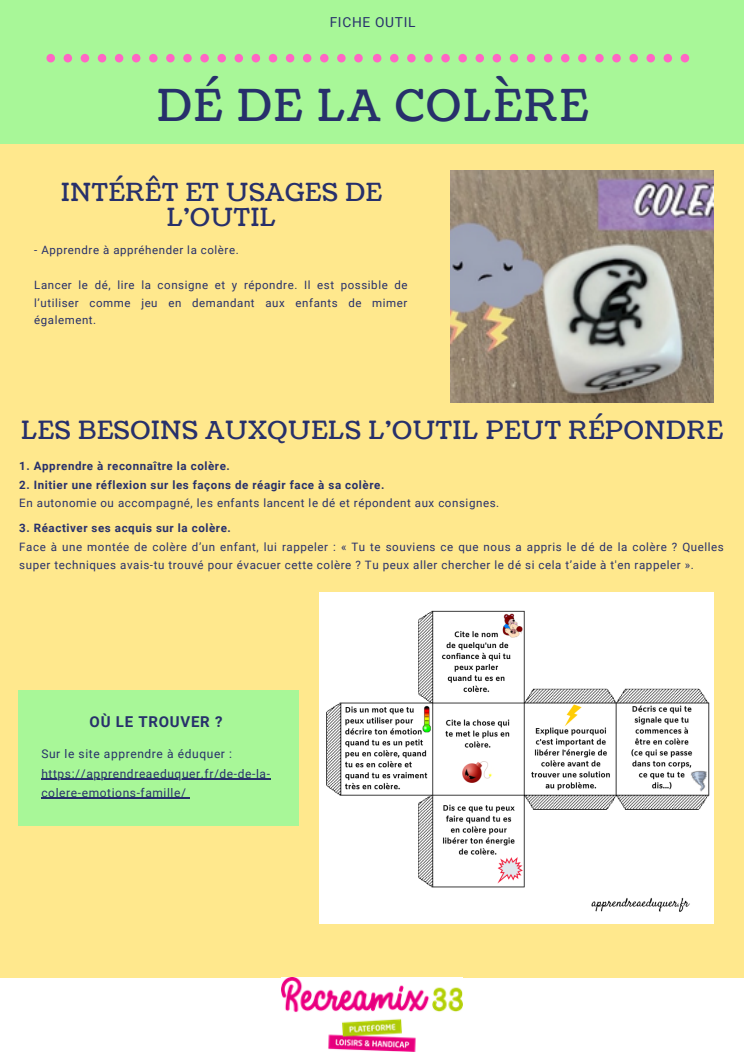
<style>
.page{position:relative;width:744px;height:1053px;background:#fff}
.page>*{position:absolute;margin:0;border:0;box-sizing:border-box;transform-origin:0 0}
.t1{font:43.72px "Coustard";letter-spacing:.05em;color:#27306b}
.t2{font:25px "Coustard";letter-spacing:.03em;color:#27306b}
.t3{font:24.8px/25.1px "Coustard";letter-spacing:.03em;color:#27306b;text-align:center}
.t4{font:700 15px "Roboto";letter-spacing:.05em;color:#27306b}
.t5{font:13.76px "Roboto";letter-spacing:.05em;color:#27306b}
.t6{font:12px/19.2px "Roboto";letter-spacing:.05em;color:#27306b}
.t7{font:11.56px/18.3px "Roboto";letter-spacing:.05em;color:#27306b}
.t8{font:700 11.56px "Roboto";letter-spacing:.05em;color:#27306b}
.t9{font:11.48px/17.7px "Roboto";letter-spacing:.05em;color:#27306b;text-align:justify}
</style>
<div class="page">
<div style="left:0;top:0;width:744px;height:1052px;background:#ffe88d"></div>
<img style="left:451px;top:170px;width:262px;height:232px">
<div style="left:0;top:0;width:744px;height:144px;background:#a8f798"></div>
<svg style="left:46px;top:54px;width:317px;height:8px"></svg>
<svg style="left:373px;top:54px;width:316px;height:8px"></svg>
<div style="left:0;top:978px;width:744px;height:74px;background:#fff"></div>
<div style="left:19px;top:690px;width:280px;height:135px;background:#a8f798"></div>
<hr style="left:41px;top:778px;width:230px;height:1px;background:#27306b">
<hr style="left:41px;top:797px;width:146px;height:1px;background:#27306b">
<img style="left:281px;top:977px;width:182px;height:74px">
<img style="left:319px;top:593px;width:394px;height:330px">
<p class="t5" style="left:330px;top:14px;width:87px">FICHE OUTIL</p>
<p class="t1" style="left:157px;top:77px;width:433px">DÉ DE LA COLÈRE</p>
<p class="t3" style="left:61px;top:180px;width:322px">INTÉRÊT ET USAGES DE<br>L'OUTIL</p>
<p class="t9" style="left:34px;top:241px;width:206px">- Apprendre à appréhender la colère.</p>
<p class="t9" style="left:34px;top:276px;width:375px">Lancer le dé, lire la consigne et y répondre. Il est possible de l’utiliser comme jeu en demandant aux enfants de mimer également.</p>
<p class="t2" style="left:21px;top:413px;width:703px">LES BESOINS AUXQUELS L'OUTIL PEUT RÉPONDRE</p>
<p class="t8" style="left:19px;top:459px;width:212px">1. Apprendre à reconnaître la colère.</p>
<p class="t8" style="left:19px;top:478px;width:367px">2. Initier une réflexion sur les façons de réagir face à sa colère.</p>
<p class="t7" style="left:19px;top:494px;width:482px">En autonomie ou accompagné, les enfants lancent le dé et répondent aux consignes.</p>
<p class="t8" style="left:19px;top:521px;width:213px">3. Réactiver ses acquis sur la colère.</p>
<p class="t7" style="left:19px;top:537px;width:706px">Face à une montée de colère d’un enfant, lui rappeler : « Tu te souviens ce que nous a appris le dé de la colère ? Quelles super techniques avais-tu trouvé pour évacuer cette colère ? Tu peux aller chercher le dé si cela t’aide à t'en rappeler ».</p>
<p class="t4" style="left:90px;top:712px;width:134px">OÙ LE TROUVER ?</p>
<p class="t6" style="left:41px;top:744px;width:192px">Sur le site apprendre à éduquer :</p>
<p class="t6" style="left:41px;top:763px;width:230px">https://apprendreaeduquer.fr/de-de-la&shy;colere-emotions-famille/</p>
</div>
